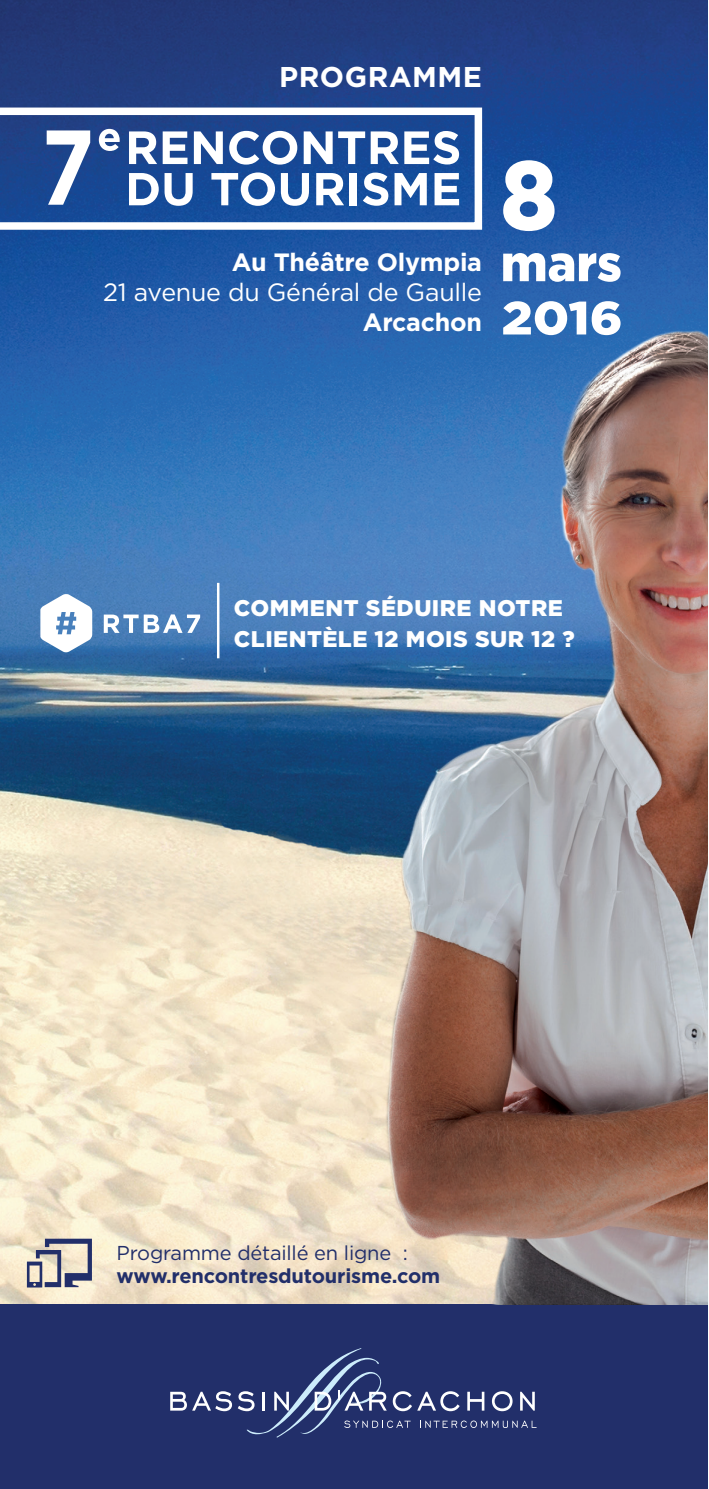
<style>
.page{position:relative;width:709px;height:1489px;background:#fff}
.page>*{position:absolute;margin:0;border:0;box-sizing:border-box;transform-origin:0 0}
.t1{font:700 28.5px "Gotham";letter-spacing:.02em;color:#fff}
.t2{font:25px "Gotham";letter-spacing:-.01em;color:#fff}
.t3{font:700 25px "Gotham";letter-spacing:-.01em;color:#fff}
.t4{font:900 22.5px/30.8px "Gotham";letter-spacing:.02em;color:#fff}
.t5{font:700 20px "Gotham";letter-spacing:-.01em;color:#222f6a}
.t6{font:20px "Gotham";letter-spacing:-.01em;color:#222f6a}
</style>
<div class="page">
<img style="left:0;top:1px;width:708px;height:1303px">
<svg style="left:0;top:107px;width:482px;height:123px"></svg>
<svg style="left:503px;top:253px;width:117px;height:29px"></svg>
<svg style="left:503px;top:160px;width:51px;height:71px"></svg>
<svg style="left:503px;top:301px;width:117px;height:19px"></svg>
<div style="left:0;top:1304px;width:708px;height:184px;background:#222f6a"></div>
<svg style="left:170px;top:1391px;width:62px;height:19px"></svg>
<svg style="left:238px;top:1348px;width:298px;height:89px"></svg>
<svg style="left:27px;top:1238px;width:65px;height:49px;background:#a6a3a8"></svg>
<img style="left:40px;top:594px;width:52px;height:58px">
<svg style="left:56px;top:612px;width:20px;height:22px"></svg>
<svg style="left:104px;top:614px;width:96px;height:19px"></svg>
<hr style="left:217px;top:583px;width:2px;height:75px;background:#fff">
<img style="left:356px;top:320px;width:352px;height:984px">
<p class="t1" style="left:279px;top:58px;width:205px">PROGRAMME</p>
<p class="t3" style="left:232px;top:246px;width:252px">Au Théâtre Olympia</p>
<p class="t2" style="left:103px;top:276px;width:380px">21 avenue du Général de Gaulle</p>
<p class="t3" style="left:363px;top:306px;width:121px">Arcachon</p>
<p class="t4" style="left:234px;top:592px;width:342px">COMMENT SÉDUIRE NOTRE<br>CLIENTÈLE 12 MOIS SUR 12 ?</p>
<p class="t6" style="left:117px;top:1240px;width:293px">Programme détaillé en ligne :</p>
<p class="t5" style="left:117px;top:1262px;width:325px">www.rencontresdutourisme.com</p>
</div>
